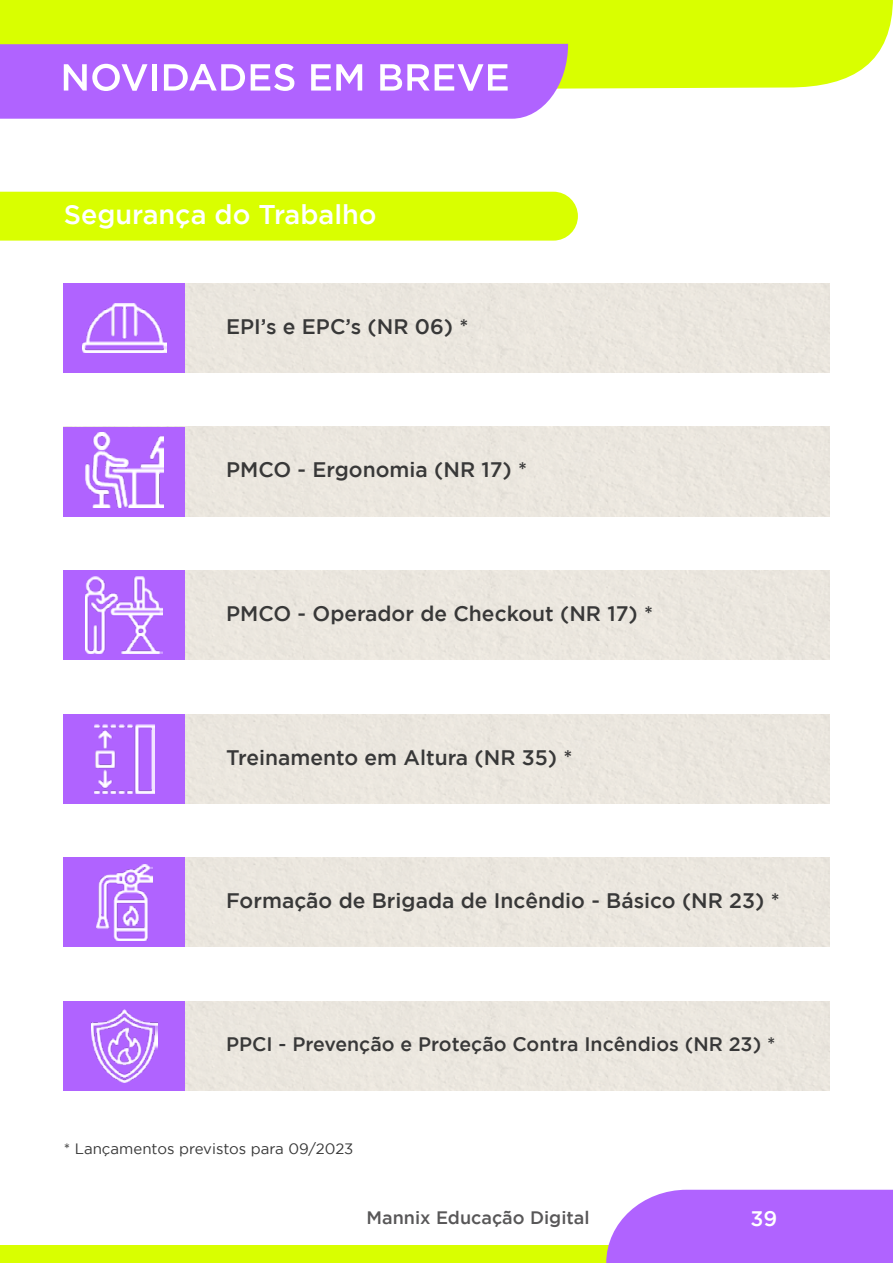
<style>
.page{position:relative;width:893px;height:1263px;background:#fff}
.page>*{position:absolute;margin:0;border:0;box-sizing:border-box;transform-origin:0 0}
.t1{font:500 27px "Gotham";color:#fff}
.t2{font:500 21px "Gotham";color:#383838}
.t3{font:500 21px "Gotham";color:#fff}
.t4{font:500 19.5px "Gotham";color:#383838}
.t5{font:500 18px "Gotham";color:#585758}
.t6{font:15px "Gotham";color:#383838}
</style>
<div class="page">
<div style="left:64px;top:283px;width:121px;height:89px;background:#b063ff"></div>
<img style="left:82px;top:303px;width:84px;height:49px">
<div style="left:64px;top:427px;width:121px;height:89px;background:#b063ff"></div>
<img style="left:85px;top:433px;width:78px;height:75px">
<div style="left:64px;top:570px;width:765px;height:90px;background:#ebe6df"></div>
<div style="left:64px;top:571px;width:121px;height:89px;background:#b063ff"></div>
<img style="left:86px;top:576px;width:77px;height:78px">
<div style="left:64px;top:714px;width:121px;height:89px;background:#b063ff"></div>
<img style="left:94px;top:724px;width:61px;height:69px">
<div style="left:64px;top:858px;width:121px;height:89px;background:#b063ff"></div>
<img style="left:96px;top:864px;width:57px;height:77px">
<div style="left:64px;top:1001px;width:121px;height:89px;background:#b063ff"></div>
<img style="left:91px;top:1010px;width:66px;height:72px">
<div style="left:0;top:192px;width:578px;height:49px;background:#d9ff00"></div>
<svg style="left:568px;top:0;width:325px;height:89px;background:#dbff11"></svg>
<div style="left:0;top:1245px;width:749px;height:18px;background:#d9ff00"></div>
<div style="left:606px;top:1190px;width:287px;height:73px;background:#b063ff"></div>
<svg style="left:0;top:0;width:568px;height:119px;background:#c6aaa0"></svg>
<p class="t1" style="left:64px;top:199px;width:314px">Segurança do Trabalho</p>
<p class="t2" style="left:226px;top:314px;width:244px">EPI’s e EPC’s (NR 06) *</p>
<p class="t2" style="left:226px;top:458px;width:303px">PMCO - Ergonomia (NR 17) *</p>
<p class="t2" style="left:226px;top:601px;width:428px">PMCO - Operador de Checkout (NR 17) *</p>
<p class="t2" style="left:226px;top:745px;width:348px">Treinamento em Altura (NR 35) *</p>
<p class="t2" style="left:226px;top:889px;width:555px">Formação de Brigada de Incêndio - Básico (NR 23) *</p>
<p class="t4" style="left:226px;top:1033px;width:551px">PPCI - Prevenção e Proteção Contra Incêndios (NR 23) *</p>
<p class="t6" style="left:64px;top:1140px;width:291px">* Lançamentos previstos para 09/2023</p>
<p class="t5" style="left:367px;top:1207px;width:225px">Mannix Educação Digital</p>
<p class="t3" style="left:750px;top:1207px;width:28px">39</p>
</div>
